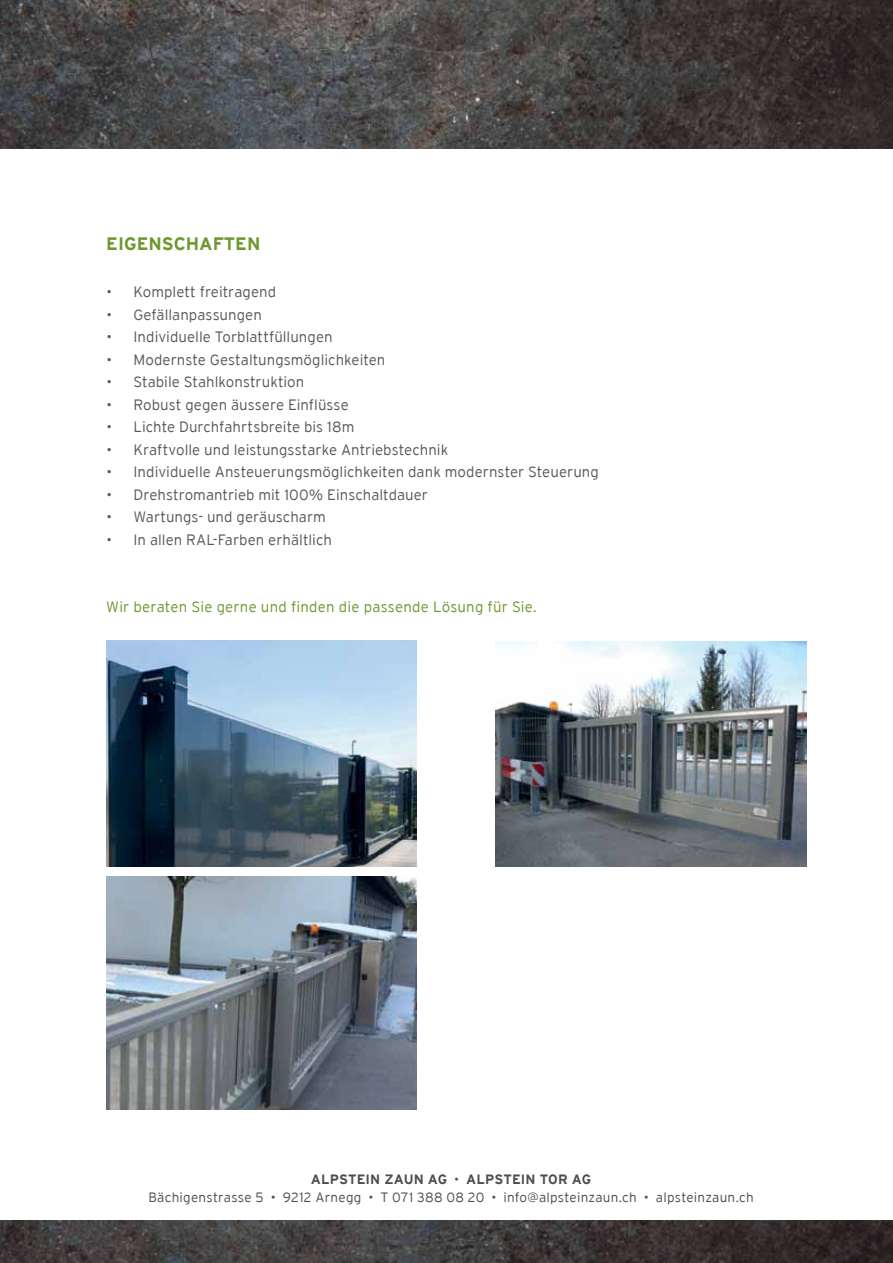
<style>
.page{position:relative;width:893px;height:1263px;background:#fff}
.page>*{position:absolute;margin:0;border:0;box-sizing:border-box;transform-origin:0 0}
.t1{font:700 18px "Interstate";color:#6e9730}
.t2{font:300 15px "Interstate";letter-spacing:.005em;color:#58595b}
.t3{font:300 15px "Interstate";letter-spacing:.015em;color:#6e9730}
.t4{font:300 13.5px "Interstate";letter-spacing:.015em;color:#4e4e4d}
.t5{font:700 13.5px "Interstate";letter-spacing:.01em;color:#4e4e4d}
.s1{font-weight:300}
</style>
<div class="page">
<img style="left:0;top:0;width:893px;height:149px">
<img style="left:0;top:1220px;width:893px;height:43px">
<img style="left:106px;top:640px;width:311px;height:226px">
<img style="left:106px;top:876px;width:311px;height:233px">
<img style="left:496px;top:641px;width:310px;height:225px">
<p class="t1" style="left:106px;top:234px;width:130px">EIGENSCHAFTEN</p>
<p class="t2" style="left:106px;top:283px;width:171px">• Komplett freitragend</p>
<p class="t2" style="left:106px;top:306px;width:157px">• Gefällanpassungen</p>
<p class="t2" style="left:106px;top:328px;width:228px">• Individuelle Torblattfüllungen</p>
<p class="t2" style="left:106px;top:351px;width:280px">• Modernste Gestaltungsmöglichkeiten</p>
<p class="t2" style="left:106px;top:373px;width:199px">• Stabile Stahlkonstruktion</p>
<p class="t2" style="left:106px;top:396px;width:244px">• Robust gegen äussere Einflüsse</p>
<p class="t2" style="left:106px;top:418px;width:249px">• Lichte Durchfahrtsbreite bis 18m</p>
<p class="t2" style="left:106px;top:441px;width:343px">• Kraftvolle und leistungsstarke Antriebstechnik</p>
<p class="t2" style="left:106px;top:463px;width:494px">• Individuelle Ansteuerungsmöglichkeiten dank modernster Steuerung</p>
<p class="t2" style="left:106px;top:486px;width:323px">• Drehstromantrieb mit 100% Einschaltdauer</p>
<p class="t2" style="left:106px;top:508px;width:221px">• Wartungs- und geräuscharm</p>
<p class="t2" style="left:106px;top:531px;width:227px">• In allen RAL-Farben erhältlich</p>
<p class="t3" style="left:106px;top:598px;width:432px">Wir beraten Sie gerne und finden die passende Lösung für Sie.</p>
<p class="t5" style="left:311px;top:1171px;width:202px">ALPSTEIN ZAUN AG <span class="s1">•</span> ALPSTEIN</p>
<p class="t5" style="left:540px;top:1171px;width:10px">TOR</p>
<p class="t5" style="left:572px;top:1171px;width:21px">AG</p>
<p class="t4" style="left:148px;top:1189px;width:607px">Bächigenstrasse 5 • 9212 Arnegg • T 071 388 08 20 • info@alpsteinzaun.ch • alpsteinzaun.ch</p>
</div>
